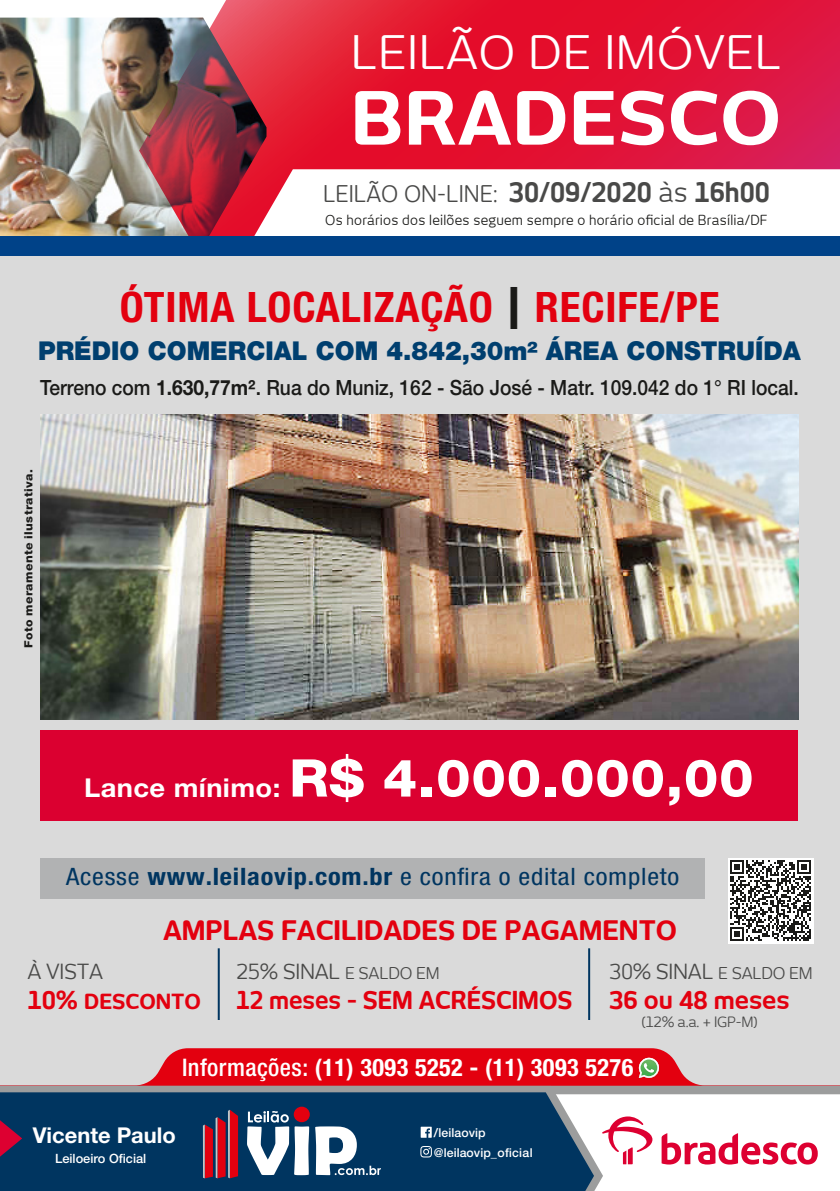
<style>
.page{position:relative;width:840px;height:1191px;background:#fff}
.page>*{position:absolute;margin:0;border:0;box-sizing:border-box;transform-origin:0 0}
.t1{font:700 72px "New June";letter-spacing:.01em;color:#fff;scale:1.05 1}
.t2{font:800 52px "Helvetica Neue LT Std";letter-spacing:.015em;color:#fff;scale:1.05 1}
.t3{font:45.2px "New June";letter-spacing:.01em;color:#fff}
.t4{font:700 condensed 42px "Helvetica Neue LT Std";letter-spacing:.02em;color:#e3000f}
.t5{font:700 26.6px "New June";color:#494948;scale:.96 1}
.t6{font:700 26.2px "New June";letter-spacing:-.005em;color:#e3000f}
.t7{font:900 26px "Helvetica Neue LT Std";color:#003f6f;scale:.96 1}
.t8{font:700 condensed 24.2px "Helvetica Neue LT Std";letter-spacing:.02em;color:#fff}
.t9{font:700 24.2px "New June";color:#e3000f;scale:.95 1}
.t10{font:700 24.2px "New June";color:#e3000f}
.t11{font:condensed 24px "Helvetica Neue LT Std";letter-spacing:.03em;color:#003560;scale:1.1 1}
.t12{font:700 21.8px "Helvetica Neue LT Std";color:#fff}
.t13{font:500 21px "Helvetica Neue LT Std";color:#1a1a18;scale:.91 1}
.t14{font:20.4px "New June";letter-spacing:-.015em;color:#494948}
.t15{font:700 20.4px "New June";color:#e3000f}
.t16{font:14px "New June";color:#494948}
.t17{font:13.6px "New June";letter-spacing:.02em;color:#1a1a18;scale:.95 1}
.t18{font:500 12.8px "Helvetica Neue LT Std";color:#fff}
.t19{font:500 12.2px "Helvetica Neue LT Std";letter-spacing:.005em;color:#fff}
.t20{font:800 11.2px "Helvetica Neue LT Std";letter-spacing:.03em;color:#1a1a18;scale:1.09 1}
.s1{font-weight:400;font-size:22.6px}
.s2{font-weight:400}
.s3{font-weight:900;font-stretch:normal;color:#1a1a18}
.s4{font-weight:700}
.s5{font-weight:700;font-size:26px}
.s6{font-size:24.2px}
.s7{font-size:16px}
.s8{font-weight:500}
</style>
<div class="page">
<div style="left:0;top:240px;width:839px;height:845px;background:#dadada"></div>
<svg style="left:152px;top:1048px;width:548px;height:37px;background:#e11421"></svg>
<svg style="left:139px;top:0;width:700px;height:169px;background:#e21939"></svg>
<img style="left:0;top:18px;width:266px;height:218px">
<svg style="left:253px;top:169px;width:586px;height:67px"></svg>
<div style="left:0;top:236px;width:839px;height:19px;background:#004288"></div>
<svg style="left:610px;top:1116px;width:207px;height:48px"></svg>
<div style="left:0;top:1085px;width:839px;height:9px;background:#9c9d9d"></div>
<svg style="left:0;top:1079px;width:610px;height:112px"></svg>
<div style="left:0;top:1092px;width:593px;height:99px;background:#003560"></div>
<svg style="left:247px;top:1111px;width:62px;height:64px"></svg>
<svg style="left:315px;top:1126px;width:66px;height:49px"></svg>
<svg style="left:203px;top:1109px;width:35px;height:69px;background:#9b2a3f"></svg>
<div style="left:293px;top:1106px;width:16px;height:16px;background:#e3000f;border-radius:50%"></div>
<svg style="left:0;top:1106px;width:22px;height:64px"></svg>
<svg style="left:420px;top:1146px;width:11px;height:11px"></svg>
<svg style="left:420px;top:1126px;width:11px;height:11px"></svg>
<div style="left:41px;top:858px;width:663px;height:40px;background:#b1b2b3"></div>
<div style="left:41px;top:730px;width:756px;height:91px;background:#db0030"></div>
<img style="left:41px;top:415px;width:756px;height:304px">
<hr style="left:218px;top:948px;width:2px;height:72px;background:#003560">
<hr style="left:588px;top:948px;width:2px;height:72px;background:#003560">
<svg style="left:728px;top:858px;width:84px;height:85px"></svg>
<svg style="left:729px;top:860px;width:81px;height:81px;background:#8d8d8c"></svg>
<h3 class="t3" style="left:350px;top:26px;width:432px">LEILÃO DE IMÓVEL</h3>
<h1 class="t1" style="left:350px;top:76px;width:411px">BRADESCO</h1>
<p class="t5" style="left:323px;top:177px;width:467px"><span class="s1">LEILÃO ON-LINE:</span> 30/09/2020 <span class="s2">às</span> 16h00</p>
<p class="t17" style="left:325px;top:212px;width:466px">Os horários dos leilões seguem sempre o horário oficial de Brasília/DF</p>
<h3 class="t4" style="left:120px;top:281px;width:601px">ÓTIMA LOCALIZAÇÃO <span class="s3">|</span> RECIFE/PE</h3>
<p class="t7" style="left:38px;top:335px;width:795px">PRÉDIO COMERCIAL COM 4.842,30m² ÁREA CONSTRUÍDA</p>
<p class="t13" style="left:40px;top:375px;width:834px">Terreno com <span class="s4">1.630,77m²</span>. Rua do Muniz, 162 - São José - Matr. 109.042 do 1° RI local.</p>
<p class="t20" style="left:22px;top:648px;width:165px;rotate:-90deg">Foto meramente ilustrativa.</p>
<h2 class="t2" style="left:84px;top:747px;width:638px"><span class="s5">Lance mínimo:</span> R$ 4.000.000,00</h2>
<p class="t11" style="left:66px;top:863px;width:558px">Acesse <span class="s4">www.leilaovip.com.br</span> e confira o edital completo</p>
<p class="t6" style="left:163px;top:915px;width:515px">AMPLAS FACILIDADES DE PAGAMENTO</p>
<p class="t14" style="left:28px;top:959px;width:77px">À VISTA</p>
<p class="t15" style="left:27px;top:989px;width:175px"><span class="s6">10%</span> DESCONTO</p>
<p class="t14" style="left:236px;top:959px;width:205px">25% SINAL <span class="s7">E SALDO EM</span></p>
<p class="t14" style="left:609px;top:959px;width:205px">30% SINAL <span class="s7">E SALDO EM</span></p>
<p class="t16" style="left:641px;top:1014px;width:117px">(12% a.a. + IGP-M)</p>
<p class="t9" style="left:236px;top:986px;width:355px">12 meses - SEM ACRÉSCIMOS</p>
<p class="t10" style="left:609px;top:986px;width:182px">36 ou 48 meses</p>
<p class="t8" style="left:182px;top:1053px;width:452px"><span class="s8">Informações:</span> (11) 3093 5252 - (11) 3093 5276</p>
<p class="t12" style="left:33px;top:1122px;width:145px">Vicente Paulo</p>
<p class="t18" style="left:55px;top:1151px;width:93px">Leiloeiro Oficial</p>
<p class="t19" style="left:433px;top:1145px;width:100px">@leilaovip_oficial</p>
<p class="t19" style="left:433px;top:1125px;width:53px">/leilaovip</p>
</div>
